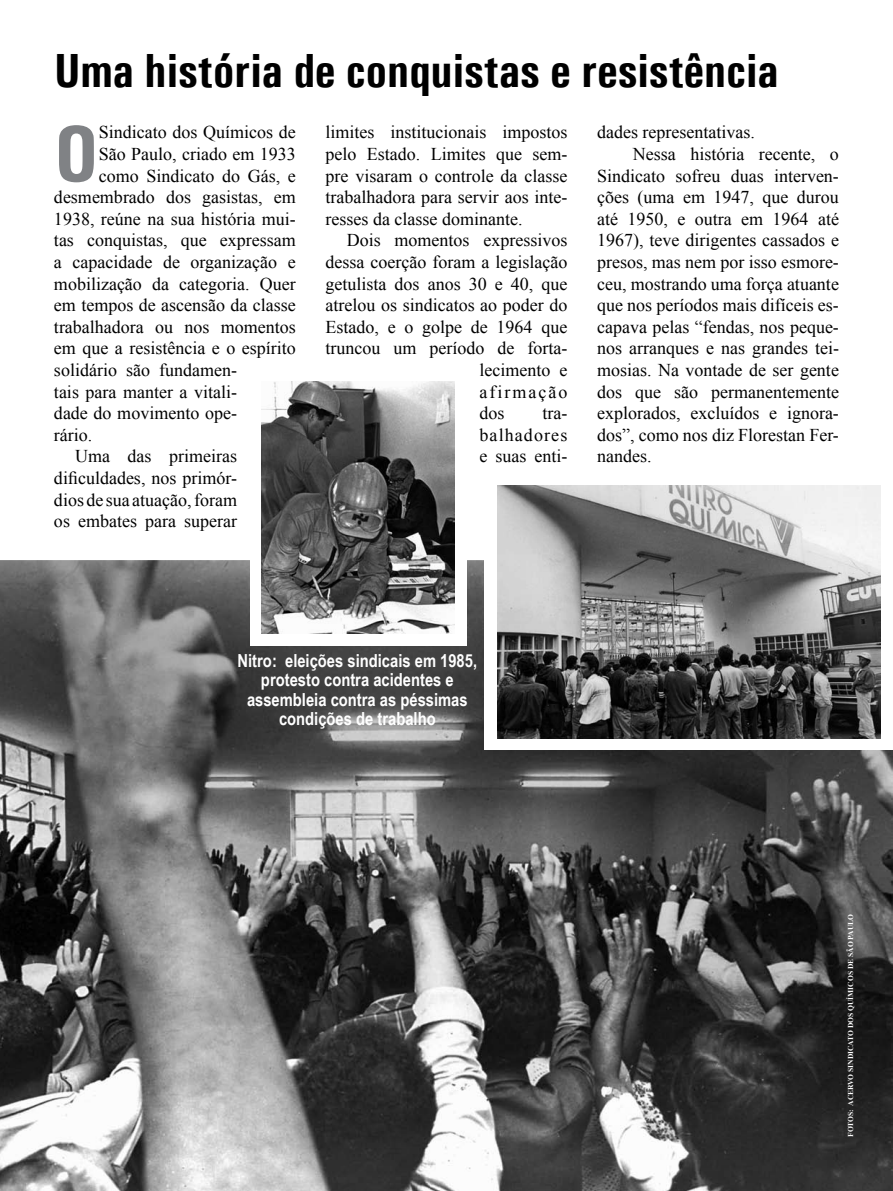
<style>
.page{position:relative;width:893px;height:1191px;background:#fff}
.page>*{position:absolute;margin:0;border:0;box-sizing:border-box;transform-origin:0 0}
.t1{font:700 80.7px "Univers Condensed";color:#808285}
.t2{font:700 48px "Univers Condensed";color:#000}
.t3{font:18px/21.6px "Times New Roman";color:#000;text-align:justify}
.t4{font:700 18px/19.5px "Arial Narrow";color:#fff;text-align:center}
.t5{font:700 7.5px "Times New Roman";color:#fff}
</style>
<div class="page">
<img style="left:0;top:560px;width:893px;height:631px">
<div style="left:485px;top:474px;width:408px;height:275px;background:#fff"></div>
<img style="left:497px;top:486px;width:383px;height:252px">
<div style="left:250px;top:370px;width:217px;height:275px;background:#fff"></div>
<img style="left:262px;top:382px;width:193px;height:252px">
<h2 class="t2" style="left:54px;top:42px;width:726px">Uma história de conquistas e resistência</h2>
<p class="t3" style="left:597px;top:121px;width:159px">dades representativas.</p>
<p class="t3" style="left:633px;top:143px;width:207px">Nessa história recente, o</p>
<p class="t3" style="left:597px;top:164px;width:243px">Sindicato sofreu duas interven-</p>
<p class="t3" style="left:597px;top:186px;width:243px">ções (uma em 1947, que durou</p>
<p class="t3" style="left:597px;top:208px;width:243px">até 1950, e outra em 1964 até</p>
<p class="t3" style="left:597px;top:229px;width:243px">1967), teve dirigentes cassados e</p>
<p class="t3" style="left:597px;top:251px;width:243px">presos, mas nem por isso esmore-</p>
<p class="t3" style="left:597px;top:272px;width:243px">ceu, mostrando uma força atuante</p>
<p class="t3" style="left:597px;top:294px;width:243px">que nos períodos mais difíceis es-</p>
<p class="t3" style="left:597px;top:316px;width:243px">capava pelas “fendas, nos peque-</p>
<p class="t3" style="left:597px;top:337px;width:243px">nos arranques e nas grandes tei-</p>
<p class="t3" style="left:597px;top:359px;width:243px">mosias. Na vontade de ser gente</p>
<p class="t3" style="left:597px;top:380px;width:243px">dos que são permanentemente</p>
<p class="t3" style="left:597px;top:402px;width:243px">explorados, excluídos e ignora-</p>
<p class="t3" style="left:597px;top:424px;width:243px">dos”, como nos diz Florestan Fer-</p>
<p class="t3" style="left:597px;top:445px;width:56px">nandes.</p>
<h1 class="t1" style="left:54px;top:105px;width:46px">O</h1>
<p class="t3" style="left:99px;top:121px;width:198px">Sindicato dos Químicos de</p>
<p class="t3" style="left:326px;top:121px;width:243px">limites institucionais impostos pelo Estado. Limites que sem&shy;pre visaram o controle da classe trabalhadora para servir aos inte&shy;resses da classe dominante.</p>
<p class="t3" style="left:347px;top:229px;width:222px">Dois momentos expressivos</p>
<p class="t3" style="left:326px;top:251px;width:243px">dessa coerção foram a legislação</p>
<p class="t3" style="left:326px;top:272px;width:243px">getulista dos anos 30 e 40, que</p>
<p class="t3" style="left:326px;top:294px;width:243px">atrelou os sindicatos ao poder do</p>
<p class="t3" style="left:326px;top:316px;width:243px">Estado, e o golpe de 1964 que</p>
<p class="t3" style="left:326px;top:337px;width:243px">truncou um período de forta-</p>
<p class="t3" style="left:479px;top:359px;width:89px">lecimento e</p>
<p class="t3" style="left:479px;top:380px;width:89px">afirmação</p>
<p class="t3" style="left:479px;top:402px;width:27px">dos</p>
<p class="t3" style="left:99px;top:143px;width:198px">São Paulo, criado em 1933</p>
<p class="t3" style="left:99px;top:164px;width:198px">como Sindicato do Gás, e</p>
<p class="t3" style="left:54px;top:186px;width:243px">desmembrado dos gasistas, em</p>
<p class="t3" style="left:54px;top:208px;width:243px">1938, reúne na sua história mui-</p>
<p class="t3" style="left:54px;top:229px;width:243px">tas conquistas, que expressam</p>
<p class="t3" style="left:54px;top:251px;width:243px">a capacidade de organização e</p>
<p class="t3" style="left:54px;top:272px;width:243px">mobilização da categoria. Quer</p>
<p class="t3" style="left:54px;top:294px;width:243px">em tempos de ascensão da classe</p>
<p class="t3" style="left:54px;top:316px;width:243px">trabalhadora ou nos momentos</p>
<p class="t3" style="left:54px;top:337px;width:243px">em que a resistência e o espírito</p>
<p class="t3" style="left:54px;top:359px;width:184px">solidário são fundamen-</p>
<p class="t3" style="left:54px;top:380px;width:184px">tais para manter a vitali-</p>
<p class="t3" style="left:54px;top:402px;width:183px">dade do movimento ope-</p>
<p class="t3" style="left:54px;top:424px;width:40px">rário.</p>
<p class="t3" style="left:75px;top:445px;width:163px">Uma das primeiras</p>
<p class="t3" style="left:54px;top:467px;width:184px">dificuldades, nos primór-</p>
<p class="t3" style="left:54px;top:488px;width:185px">dios de sua atuação, foram</p>
<p class="t3" style="left:54px;top:510px;width:185px">os embates para superar</p>
<p class="t3" style="left:479px;top:402px;width:89px;text-indent:63px">tra&shy;balhadores e suas enti-</p>
<p class="t4" style="left:238px;top:649px;width:241px">Nitro: eleições sindicais em 1985, protesto contra acidentes e assembleia contra as péssimas condições de trabalho</p>
<p class="t5" style="left:845px;top:1137px;width:224px;rotate:-90deg">FOTOS: acervo Sindicato dos Químicos de São Paulo</p>
</div>
